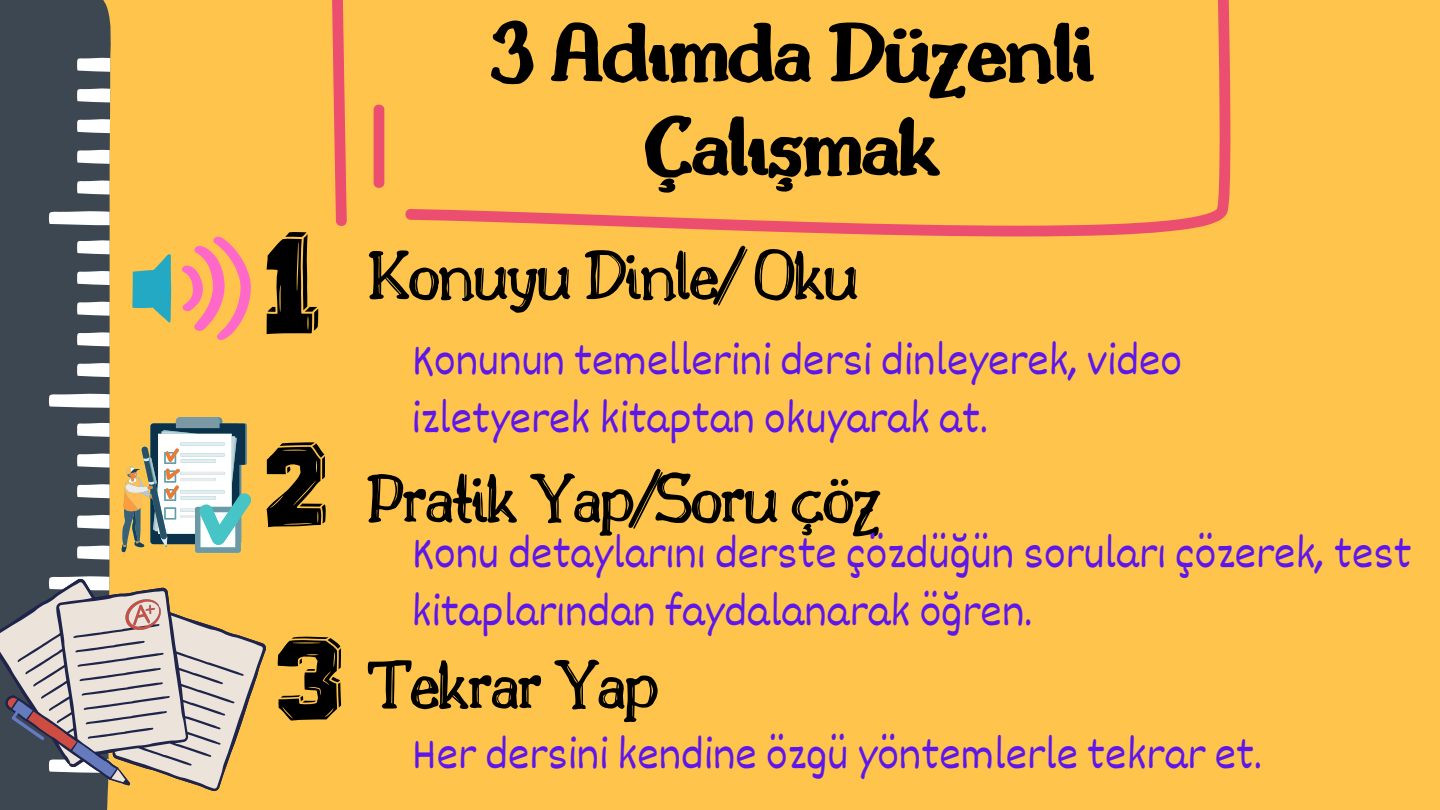
<style>
.page{position:relative;width:1440px;height:810px;background:#ffc44c}
.page>*{position:absolute;margin:0;border:0;box-sizing:border-box;transform-origin:0 0}
.t1{font:700 88.3px/93.8px "Drukaatie Burti";letter-spacing:-.05em;color:#000;text-align:center}
.t2{font:73.3px "Drukaatie Burti";letter-spacing:-.055em;color:#000}
.t3{font:45.7px/58px "Dekko";color:#5e17eb}
</style>
<div class="page">
<svg style="left:332px;top:0;width:899px;height:237px"></svg>
<div style="left:0;top:0;width:111px;height:810px;background:#3c4752"></div>
<svg style="left:77px;top:57px;width:33px;height:15px"></svg>
<svg style="left:77px;top:88px;width:33px;height:14px"></svg>
<svg style="left:77px;top:119px;width:33px;height:14px"></svg>
<svg style="left:77px;top:150px;width:33px;height:14px"></svg>
<svg style="left:77px;top:180px;width:33px;height:15px"></svg>
<svg style="left:48px;top:211px;width:62px;height:14px"></svg>
<svg style="left:77px;top:240px;width:33px;height:14px"></svg>
<svg style="left:77px;top:271px;width:33px;height:14px"></svg>
<svg style="left:77px;top:301px;width:33px;height:15px"></svg>
<svg style="left:77px;top:332px;width:33px;height:14px"></svg>
<svg style="left:77px;top:363px;width:33px;height:14px"></svg>
<svg style="left:48px;top:393px;width:62px;height:15px"></svg>
<svg style="left:77px;top:423px;width:33px;height:14px"></svg>
<svg style="left:77px;top:453px;width:33px;height:15px"></svg>
<svg style="left:77px;top:484px;width:33px;height:14px"></svg>
<svg style="left:77px;top:515px;width:33px;height:14px"></svg>
<svg style="left:77px;top:545px;width:33px;height:15px"></svg>
<svg style="left:48px;top:576px;width:61px;height:3px"></svg>
<svg style="left:267px;top:232px;width:51px;height:102px"></svg>
<svg style="left:267px;top:442px;width:59px;height:85px"></svg>
<svg style="left:278px;top:636px;width:63px;height:85px"></svg>
<svg style="left:182px;top:237px;width:69px;height:103px"></svg>
<svg style="left:132px;top:254px;width:39px;height:69px"></svg>
<svg style="left:121px;top:417px;width:130px;height:136px"></svg>
<svg style="left:0;top:579px;width:266px;height:212px"></svg>
<svg style="left:0;top:582px;width:263px;height:207px;fill:#ece4db"></svg>
<p class="t1" style="left:489px;top:5px;width:609px">3 Adımda Düzenli<br>Çalışmak</p>
<p class="t2" style="left:367px;top:234px;width:494px">Konuyu Dinle/ Oku</p>
<p class="t3" style="left:412px;top:329px;width:772px">Konunun temellerini dersi dinleyerek, video izletyerek kitaptan okuyarak at.</p>
<p class="t2" style="left:367px;top:457px;width:517px">Pratik Yap/Soru çöz</p>
<p class="t3" style="left:412px;top:522px;width:1001px">Konu detaylarını derste çözdüğün soruları çözerek, test kitaplarından faydalanarak öğren.</p>
<p class="t2" style="left:367px;top:643px;width:294px">Tekrar Yap</p>
<p class="t3" style="left:412px;top:723px;width:852px">Her dersini kendine özgü yöntemlerle tekrar et.</p>
</div>
